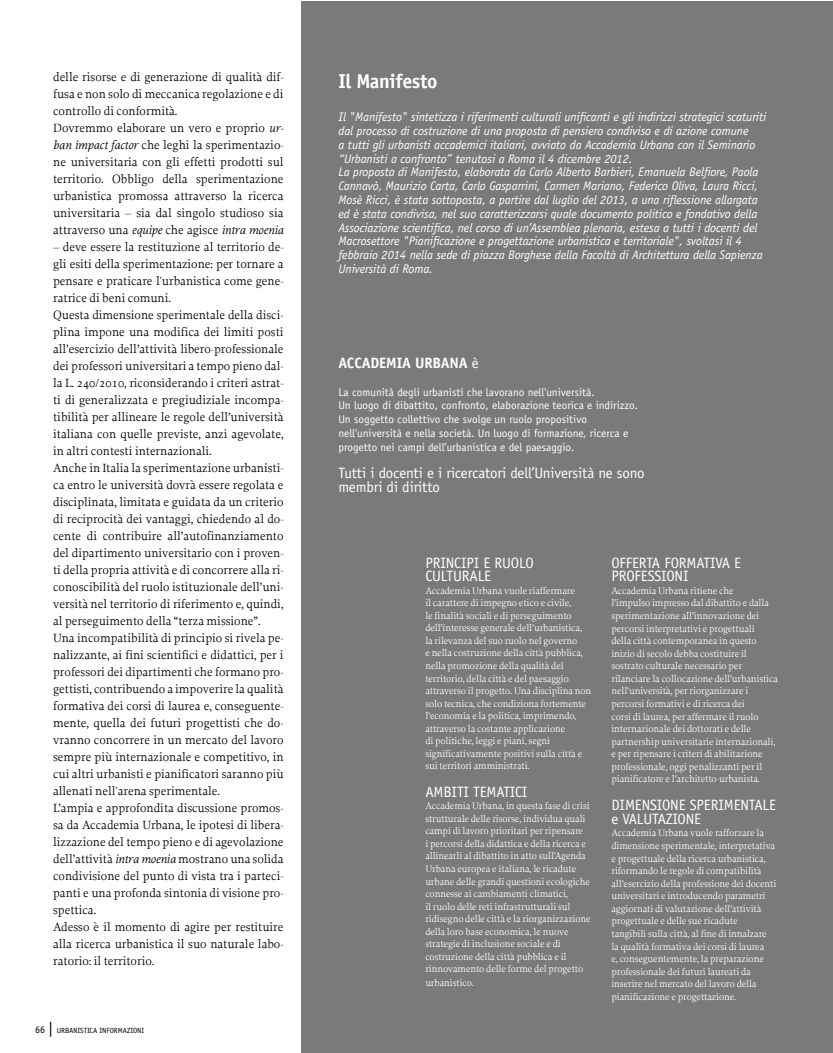
<style>
.page{position:relative;width:833px;height:1053px;background:#fff}
.page>*{position:absolute;margin:0;border:0;box-sizing:border-box;transform-origin:0 0}
.t1{font:15px/13.8px "Officina Sans Std";letter-spacing:-.01em;color:#fff}
.t2{font:700 15px "Officina Sans Std";letter-spacing:-.01em;color:#fff}
.t3{font:12.5px/17px "Proforma";color:#000}
.t4{font:italic 12.5px/13.8px "Officina Sans Std";letter-spacing:-.01em;color:#fff}
.t5{font:11.25px/13.8px "Officina Sans Std";color:#fff}
.t6{font:10px/12.5px "Proforma";letter-spacing:-.01em;color:#fff}
.t7{font:7.5px "Officina Sans Std";color:#000}
.s1{font-style:italic}
.s2{font-size:10px}
.s3{font-size:15px}
.s4{font-weight:400}
</style>
<div class="page">
<div style="left:301px;top:1px;width:531px;height:1051px;background:#7b7a7a"></div>
<p class="t3" style="left:53px;top:68px;width:232px">delle risorse e di generazione di qualità dif&shy;fusa e non solo di meccanica regolazione e di controllo di conformità.<br>Dovremmo elaborare un vero e proprio <span class="s1">ur&shy;ban impact factor</span> che leghi la sperimentazio&shy;ne universitaria con gli effetti prodotti sul territorio. Obbligo della sperimentazione urbanistica promossa attraverso la ricerca universitaria – sia dal singolo studioso sia attraverso una <span class="s1">equipe</span> che agisce <span class="s1">intra moenia</span></p>
<p class="t3" style="left:53px;top:238px;width:232px">– deve essere la restituzione al territorio de&shy;gli esiti della sperimentazione: per tornare a pensare e praticare l'urbanistica come gene&shy;ratrice di beni comuni.<br>Questa dimensione sperimentale della disci&shy;plina impone una modifica dei limiti posti all’esercizio dell’attività libero-professionale dei professori universitari a tempo pieno dal&shy;la L. 240/2010, riconsiderando i criteri astrat&shy;ti di generalizzata e pregiudiziale incompa&shy;tibilità per allineare le regole dell’università italiana con quelle previste, anzi agevolate, in altri contesti internazionali.<br>Anche in Italia la sperimentazione urbanisti&shy;ca entro le università dovrà essere regolata e disciplinata, limitata e guidata da un criterio di reciprocità dei vantaggi, chiedendo al do&shy;cente di contribuire all’autofinanziamento del dipartimento universitario con i proven&shy;ti della propria attività e di concorrere alla ri&shy;conoscibilità del ruolo istituzionale dell’uni&shy;versità nel territorio di riferimento e, quindi, al perseguimento della “terza missione”.<br>Una incompatibilità di principio si rivela pe&shy;nalizzante, ai fini scientifici e didattici, per i professori dei dipartimenti che formano pro&shy;gettisti, contribuendo a impoverire la qualità formativa dei corsi di laurea e, conseguente&shy;mente, quella dei futuri progettisti che do&shy;vranno concorrere in un mercato del lavoro sempre più internazionale e competitivo, in cui altri urbanisti e pianificatori saranno più allenati nell'arena sperimentale.<br>L’ampia e approfondita discussione promos&shy;sa da Accademia Urbana, le ipotesi di libera&shy;lizzazione del tempo pieno e di agevolazione dell’attività <span class="s1">intra moenia</span> mostrano una solida condivisione del punto di vista tra i parteci&shy;panti e una profonda sintonia di visione pro&shy;spettica.<br>Adesso è il momento di agire per restituire alla ricerca urbanistica il suo naturale labo&shy;ratorio: il territorio.</p>
<p class="t7" style="left:35px;top:1026px;width:110px"><span class="s2">66</span> <span class="s3">|</span> URBANISTICA INFORMAZIONI</p>
<p class="t4" style="left:338px;top:110px;width:429px">Il "Manifesto" sintetizza i riferimenti culturali unificanti e gli indirizzi strategici scaturiti dal processo di costruzione di una proposta di pensiero condiviso e di azione comune<br>a tutti gli urbanisti accademici italiani, avviato da Accademia Urbana con il Seminario “Urbanisti a confronto” tenutosi a Roma il 4 dicembre 2012.<br>La proposta di Manifesto, elaborata da Carlo Alberto Barbieri, Emanuela Belfiore, Paola Cannavò, Maurizio Carta, Carlo Gasparrini, Carmen Mariano, Federico Oliva, Laura Ricci, Mosè Ricci, è stata sottoposta, a partire dal luglio del 2013, a una riflessione allargata ed è stata condivisa, nel suo caratterizzarsi quale documento politico e fondativo della Associazione scientifica, nel corso di un’Assemblea plenaria, estesa a tutti i docenti del Macrosettore "Pianificazione e progettazione urbanistica e territoriale", svoltasi il 4 febbraio 2014 nella sede di piazza Borghese della Facoltà di Architettura della Sapienza Università di Roma.</p>
<h1 class="t2" style="left:338px;top:353px;width:142px">ACCADEMIA URBANA <span class="s4">è</span></h1>
<p class="t5" style="left:338px;top:385px;width:301px">La comunità degli urbanisti che lavorano nell'università.<br>Un luogo di dibattito, confronto, elaborazione teorica e indirizzo.<br>Un soggetto collettivo che svolge un ruolo propositivo nell'università e nella società. Un luogo di formazione, ricerca e progetto nei campi dell’urbanistica e del paesaggio.</p>
<h1 class="t1" style="left:338px;top:466px;width:308px">Tutti i docenti e i ricercatori dell’Università ne sono membri di diritto</h1>
<h1 class="t1" style="left:425px;top:555px;width:110px">PRINCIPI E RUOLO<br>CULTURALE</h1>
<p class="t6" style="left:425px;top:584px;width:167px">Accademia Urbana vuole riaffermare<br>il carattere di impegno etico e civile,<br>le finalità sociali e di perseguimento dell’interesse generale dell’urbanistica, la rilevanza del suo ruolo nel governo<br>e nella costruzione della città pubblica, nella promozione della qualità del territorio, della città e del paesaggio attraverso il progetto. Una disciplina non solo tecnica, che condiziona fortemente l’economia e la politica, imprimendo, attraverso la costante applicazione<br>di politiche, leggi e piani, segni significativamente positivi sulla città e sui territori amministrati.</p>
<h1 class="t1" style="left:425px;top:784px;width:104px">AMBITI TEMATICI</h1>
<p class="t6" style="left:425px;top:799px;width:167px">Accademia Urbana, in questa fase di crisi strutturale delle risorse, individua quali campi di lavoro prioritari per ripensare<br>i percorsi della didattica e della ricerca e allinearli al dibattito in atto sull’Agenda Urbana europea e italiana, le ricadute urbane delle grandi questioni ecologiche connesse ai cambiamenti climatici,<br>il ruolo delle reti infrastrutturali sul ridisegno delle città e la riorganizzazione della loro base economica, le nuove strategie di inclusione sociale e di costruzione della città pubblica e il rinnovamento delle forme del progetto</p>
<p class="t6" style="left:425px;top:975px;width:50px">urbanistico.</p>
<h1 class="t1" style="left:611px;top:555px;width:131px">OFFERTA FORMATIVA E<br>PROFESSIONI</h1>
<p class="t6" style="left:611px;top:584px;width:168px">Accademia Urbana ritiene che<br>l’impulso impresso dal dibattito e dalla sperimentazione all’innovazione dei percorsi interpretativi e progettuali<br>della città contemporanea in questo inizio di secolo debba costituire il sostrato culturale necessario per rilanciare la collocazione dell’urbanistica nell’università, per riorganizzare i percorsi formativi e di ricerca dei<br>corsi di laurea, per affermare il ruolo internazionale dei dottorati e delle partnership universitarie internazionali, e per ripensare i criteri di abilitazione professionale, oggi penalizzanti per il pianificatore e l’architetto-urbanista.</p>
<h1 class="t1" style="left:611px;top:798px;width:166px">DIMENSIONE SPERIMENTALE e VALUTAZIONE</h1>
<p class="t6" style="left:611px;top:826px;width:166px">Accademia Urbana vuole rafforzare la dimensione sperimentale, interpretativa e progettuale della ricerca urbanistica, riformando le regole di compatibilità all’esercizio della professione dei docenti universitari e introducendo parametri aggiornati di valutazione dell’attività progettuale e delle sue ricadute<br>tangibili sulla città, al fine di innalzare la qualità formativa dei corsi di laurea<br>e, conseguentemente, la preparazione professionale dei futuri laureati da inserire nel mercato del lavoro della pianificazione e progettazione.</p>
</div>
